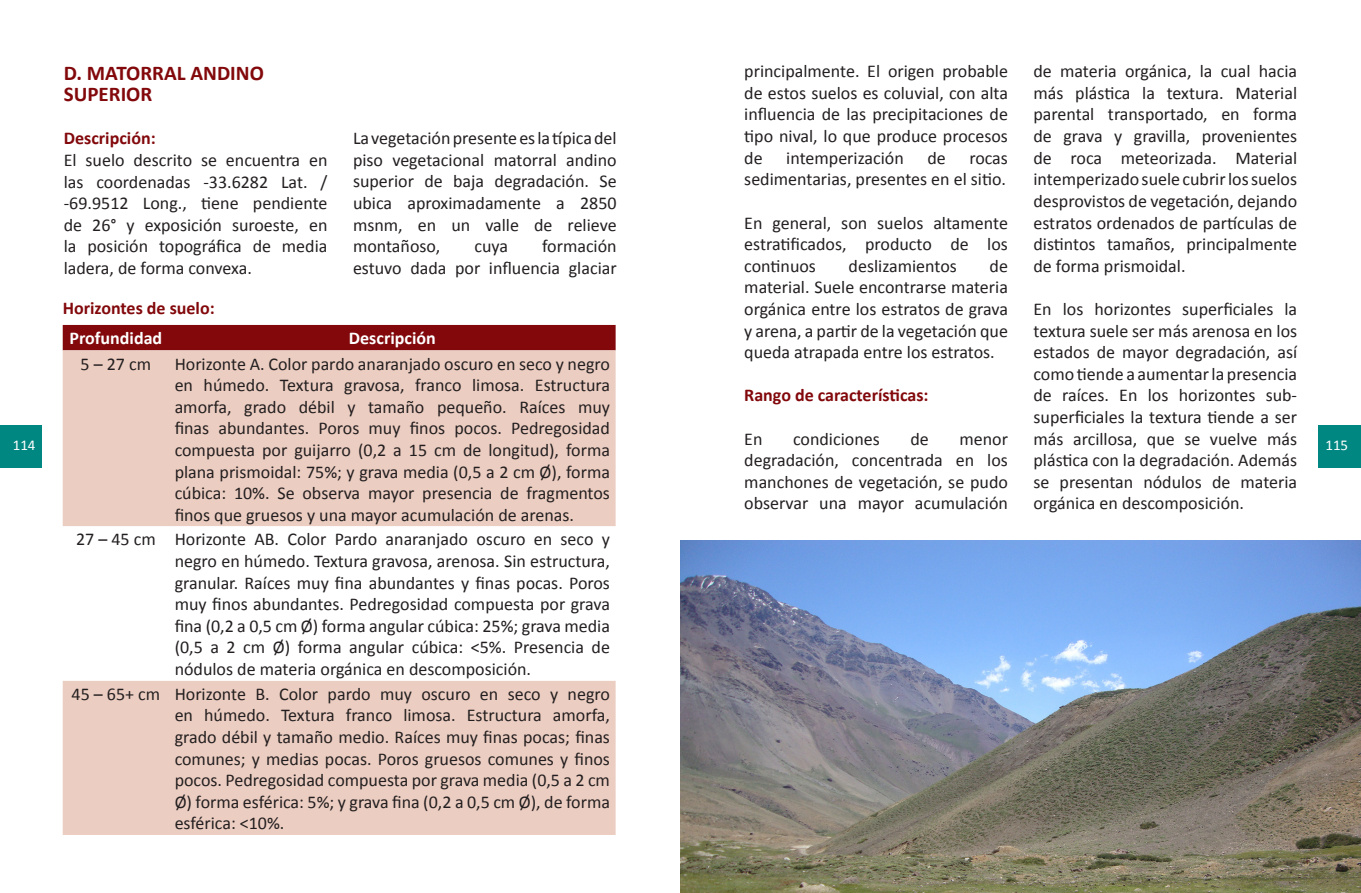
<style>
.page{position:relative;width:1361px;height:893px;background:#fff}
.page>*{position:absolute;margin:0;border:0;box-sizing:border-box;transform-origin:0 0}
.t1{font:700 21px/21.6px "Calibri";color:#82080b}
.t2{font:18px/21.6px "Calibri";color:#231f20;text-align:justify}
.t3{font:700 18px "Calibri";color:#82080b}
.t4{font:700 18px "Calibri";color:#fff}
.t5{font:15px "Calibri";color:#fff}
</style>
<div class="page">
<div style="left:63px;top:325px;width:552px;height:25px;background:#82080b"></div>
<div style="left:63px;top:350px;width:552px;height:485px;background:#eccdc1"></div>
<svg style="left:63px;top:526px;width:552px;height:155px"></svg>
<img style="left:680px;top:540px;width:681px;height:353px">
<div style="left:1318px;top:425px;width:43px;height:43px;background:#008781"></div>
<div style="left:0;top:425px;width:41px;height:43px;background:#008781"></div>
<p class="t2" style="left:1033px;top:60px;width:265px">de materia orgánica, la cual hacia más plástica la textura. Material parental transportado, en forma de grava y gravilla, provenientes de roca meteorizada. Material intemperizado suele cubrir los suelos desprovistos de vegetación, dejando estratos ordenados de partículas de distintos tamaños, principalmente de forma prismoidal.</p>
<p class="t2" style="left:1033px;top:297px;width:265px">En los horizontes superficiales la textura suele ser más arenosa en los estados de mayor degradación, así como tiende a aumentar la presencia de raíces. En los horizontes sub&shy;superficiales la textura tiende a ser más arcillosa, que se vuelve más plástica con la degradación. Además se presentan nódulos de materia orgánica en descomposición.</p>
<p class="t2" style="left:744px;top:60px;width:265px">principalmente. El origen probable de estos suelos es coluvial, con alta influencia de las precipitaciones de tipo nival, lo que produce procesos de</p>
<p class="t1" style="left:64px;top:61px;width:202px">D. MATORRAL ANDINO<br>SUPERIOR</p>
<p class="t3" style="left:64px;top:127px;width:93px">Descripción:</p>
<p class="t2" style="left:64px;top:148px;width:265px">El suelo descrito se encuentra en las coordenadas -33.6282 Lat. / -69.9512 Long., tiene pendiente de 26° y exposición suroeste, en la posición topográfica de media ladera, de forma convexa.</p>
<p class="t2" style="left:353px;top:127px;width:265px">La vegetación presente es la típica del piso vegetacional matorral andino superior de baja degradación. Se ubica aproximadamente a 2850 msnm, en un valle de relieve montañoso,</p>
<p class="t2" style="left:786px;top:146px;width:119px">intemperización</p>
<p class="t2" style="left:927px;top:146px;width:20px">de</p>
<p class="t2" style="left:744px;top:146px;width:265px;text-align:right">rocas<br>sedimentarias, presentes en el sitio.</p>
<p class="t2" style="left:744px;top:211px;width:265px">En general, son suelos altamente estratificados, producto de los continuos</p>
<p class="t2" style="left:353px;top:235px;width:265px;text-align:right">formación<br>estuvo dada por influencia glaciar</p>
<p class="t2" style="left:474px;top:235px;width:35px">cuya</p>
<p class="t2" style="left:848px;top:254px;width:110px">deslizamientos</p>
<p class="t2" style="left:744px;top:254px;width:265px;text-indent:245px">de material. Suele encontrarse materia orgánica entre los estratos de grava y arena, a partir de la vegetación que queda atrapada entre los estratos.</p>
<p class="t3" style="left:744px;top:384px;width:186px">Rango de características:</p>
<p class="t2" style="left:744px;top:427px;width:20px">En</p>
<p class="t2" style="left:793px;top:427px;width:88px">condiciones</p>
<p class="t2" style="left:910px;top:427px;width:20px">de</p>
<p class="t3" style="left:63px;top:297px;width:153px">Horizontes de suelo:</p>
<p class="t4" style="left:69px;top:327px;width:94px">Profundidad</p>
<p class="t4" style="left:349px;top:327px;width:88px">Descripción</p>
<p class="t2" style="left:81px;top:352px;width:72px">5 – 27 cm</p>
<p class="t2" style="left:175px;top:352px;width:437px">Horizonte A. Color pardo anaranjado oscuro en seco y negro en húmedo. Textura gravosa, franco limosa. Estructura amorfa, grado débil y tamaño pequeño. Raíces muy finas abundantes. Poros muy finos pocos. Pedregosidad compuesta por guijarro (0,2 a 15 cm de longitud), forma plana prismoidal: 75%; y grava media (0,5 a 2 cm Ø), forma cúbica: 10%. Se observa mayor presencia de fragmentos finos que gruesos y una mayor acumulación de arenas.</p>
<p class="t2" style="left:76px;top:528px;width:81px">27 – 45 cm</p>
<p class="t2" style="left:175px;top:528px;width:437px">Horizonte AB. Color Pardo anaranjado oscuro en seco y negro en húmedo. Textura gravosa, arenosa. Sin estructura, granular. Raíces muy fina abundantes y finas pocas. Poros muy finos abundantes. Pedregosidad compuesta por grava fina (0,2 a 0,5 cm Ø) forma angular cúbica: 25%; grava media (0,5 a 2 cm Ø) forma angular cúbica: &lt;5%. Presencia de nódulos de materia orgánica en descomposición.</p>
<p class="t2" style="left:72px;top:682px;width:90px">45 – 65+ cm</p>
<p class="t2" style="left:175px;top:682px;width:437px">Horizonte B. Color pardo muy oscuro en seco y negro en húmedo. Textura franco limosa. Estructura amorfa, grado débil y tamaño medio. Raíces muy finas pocas; finas comunes; y medias pocas. Poros gruesos comunes y finos pocos. Pedregosidad compuesta por grava media (0,5 a 2 cm Ø) forma esférica: 5%; y grava fina (0,2 a 0,5 cm Ø), de forma esférica: &lt;10%.</p>
<p class="t2" style="left:744px;top:427px;width:265px;text-indent:215px">menor degradación, concentrada en los manchones de vegetación, se pudo observar una mayor acumulación</p>
<p class="t5" style="left:13px;top:436px;width:24px">114</p>
<p class="t5" style="left:1325px;top:436px;width:24px">115</p>
</div>
